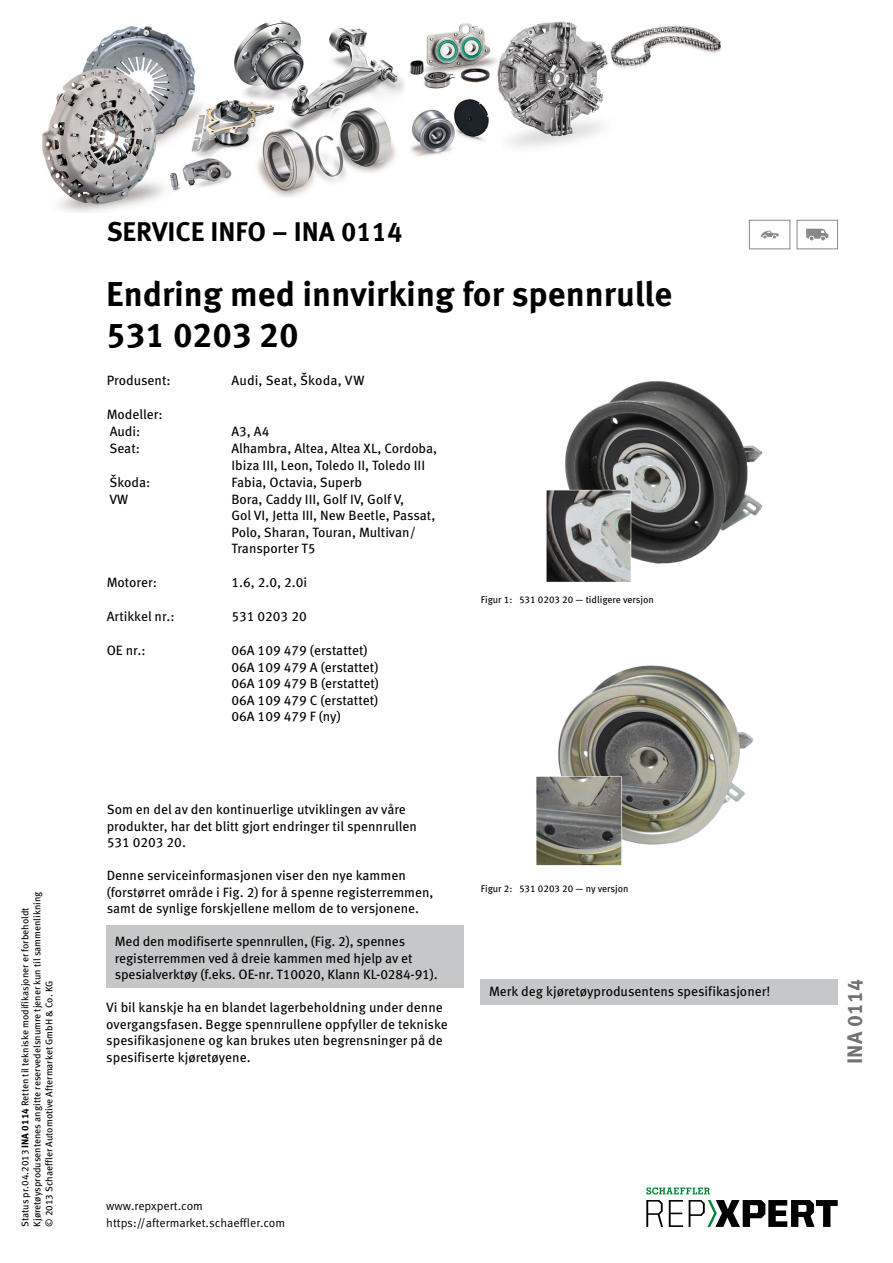
<style>
.page{position:relative;width:893px;height:1263px;background:#fff}
.page>*{position:absolute;margin:0;border:0;box-sizing:border-box;transform-origin:0 0}
.t1{font:700 34.5px/41.4px "Meta Pro";color:#000}
.t2{font:700 27px "Meta Pro";color:#000}
.t3{font:700 21px "Meta Pro";color:#707172}
.t4{font:13.5px/16.5px "Meta Pro";color:#000}
.t5{font:12px/16.5px "Meta Pro Norm";color:#000}
.t6{font:9.75px/12px "Meta Pro";color:#000}
.s1{font-weight:700}
</style>
<div class="page">
<div style="left:106px;top:925px;width:357px;height:63px;background:#c6c7c8"></div>
<img style="left:546px;top:381px;width:217px;height:201px">
<img style="left:536px;top:665px;width:218px;height:201px">
<div style="left:480px;top:980px;width:358px;height:25px;background:#c6c7c8"></div>
<div style="left:749px;top:220px;width:41px;height:29px;border:1px solid #87888a"></div>
<svg style="left:761px;top:231px;width:18px;height:7px"></svg>
<div style="left:797px;top:220px;width:41px;height:29px;border:1px solid #87888a"></div>
<svg style="left:806px;top:229px;width:22px;height:11px"></svg>
<img style="left:42px;top:20px;width:679px;height:192px">
<svg style="left:646px;top:1200px;width:17px;height:27px"></svg>
<svg style="left:669px;top:1200px;width:14px;height:27px"></svg>
<svg style="left:689px;top:1200px;width:149px;height:27px"></svg>
<svg style="left:646px;top:1187px;width:64px;height:7px"></svg>
<p class="t6" style="left:19px;top:1227px;width:337px;rotate:-90deg">Status pr.04.2013 <span class="s1">INA 0114</span> Retten til tekniske modifikasjoner er forbeholdt<br>Kjøretøysprodusentenes angitte reservedelsnumre tjener kun til sammenlikning © 2013 Schaeffler Automotive Aftermarket GmbH &amp; Co. KG</p>
<h2 class="t2" style="left:107px;top:210px;width:297px">SERVICE INFO – INA 0114</h2>
<h1 class="t1" style="left:106px;top:271px;width:568px">Endring med innvirking for spennrulle<br>531 0203 20</h1>
<p class="t4" style="left:107px;top:371px;width:66px">Produsent:</p>
<p class="t4" style="left:231px;top:371px;width:135px">Audi, Seat, Škoda, VW</p>
<p class="t4" style="left:107px;top:405px;width:58px;line-height:17px">Modeller:<br>Audi:</p>
<p class="t4" style="left:231px;top:422px;width:40px">A3, A4</p>
<p class="t4" style="left:109px;top:439px;width:32px">Seat:</p>
<p class="t4" style="left:231px;top:439px;width:207px">Alhambra, Altea, Altea XL, Cordoba,<br>Ibiza III, Leon, Toledo II, Toledo III</p>
<p class="t4" style="left:109px;top:473px;width:42px">Škoda:</p>
<p class="t4" style="left:231px;top:473px;width:132px">Fabia, Octavia, Superb</p>
<p class="t4" style="left:109px;top:490px;width:20px">VW</p>
<p class="t4" style="left:231px;top:490px;width:206px">Bora, Caddy III, Golf IV, Golf V,<br>Gol VI, Jetta III, New Beetle, Passat,<br>Polo, Sharan, Touran, Multivan/<br>Transporter T5</p>
<p class="t4" style="left:107px;top:573px;width:52px">Motorer:</p>
<p class="t4" style="left:231px;top:573px;width:77px">1.6, 2.0, 2.0i</p>
<p class="t4" style="left:107px;top:607px;width:70px">Artikkel nr.:</p>
<p class="t4" style="left:231px;top:607px;width:77px">531 0203 20</p>
<p class="t4" style="left:107px;top:641px;width:41px">OE nr.:</p>
<p class="t4" style="left:231px;top:641px;width:149px">06A 109 479 (erstattet)<br>06A 109 479 A (erstattet)<br>06A 109 479 B (erstattet)<br>06A 109 479 C (erstattet)<br>06A 109 479 F (ny)</p>
<p class="t4" style="left:107px;top:800px;width:312px">Som en del av den kontinuerlige utviklingen av våre produkter, har det blitt gjort endringer til spennrullen<br>531 0203 20.</p>
<p class="t4" style="left:107px;top:866px;width:328px">Denne serviceinformasjonen viser den nye kammen (forstørret område i Fig. 2) for å spenne registerremmen, samt de synlige forskjellene mellom de to versjonene.</p>
<p class="t4" style="left:115px;top:932px;width:324px">Med den modifiserte spennrullen, (Fig. 2), spennes registerremmen ved å dreie kammen med hjelp av et spesialverktøy (f.eks. OE-nr. T10020, Klann KL-0284-91).</p>
<p class="t4" style="left:106px;top:998px;width:343px">Vi bil kanskje ha en blandet lagerbeholdning under denne overgangsfasen. Begge spennrullene oppfyller de tekniske spesifikasjonene og kan brukes uten begrensninger på de spesifiserte kjøretøyene.</p>
<p class="t6" style="left:481px;top:593px;width:175px">Figur 1: 531 0203 20 — tidligere versjon</p>
<p class="t6" style="left:481px;top:882px;width:149px">Figur 2: 531 0203 20 — ny versjon</p>
<p class="t4" style="left:489px;top:982px;width:283px">Merk deg kjøretøyprodusentens spesifikasjoner!</p>
<p class="t5" style="left:106px;top:1197px;width:180px">www.repxpert.com https://aftermarket.schaeffler.com</p>
<h3 class="t3" style="left:838px;top:1064px;width:86px;rotate:-90deg">INA 0114</h3>
</div>
